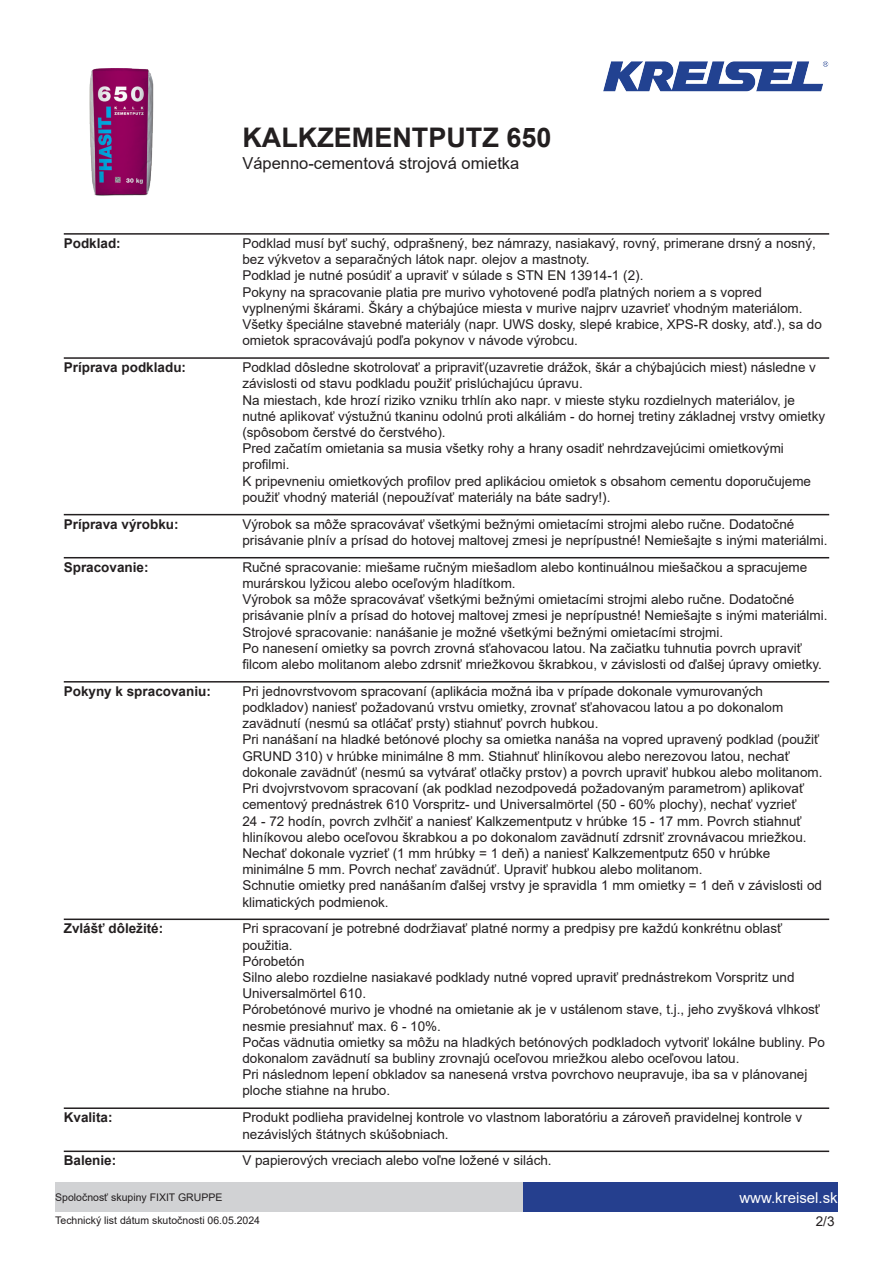
<style>
.page{position:relative;width:893px;height:1263px;background:#fff}
.page>*{position:absolute;margin:0;border:0;box-sizing:border-box;transform-origin:0 0}
.t1{font:700 27px "Arial";color:#231f20}
.t2{font:16.5px "Arial";color:#231f20}
.t3{font:15px "Arial";color:#fff}
.t4{font:13.5px/16.2px "Arial";color:#231f20}
.t5{font:700 13.5px "Arial";color:#231f20}
.t6{font:10.5px "Arial";color:#231f20}
</style>
<div class="page">
<img style="left:89px;top:68px;width:65px;height:128px">
<img style="left:603px;top:61px;width:226px;height:31px">
<div style="left:523px;top:1182px;width:315px;height:30px;background:#253f8e"></div>
<div style="left:55px;top:1182px;width:468px;height:30px;background:#d1d2d4"></div>
<hr style="left:64px;top:233px;width:765px;height:2px;background:#231f20">
<hr style="left:64px;top:357px;width:765px;height:2px;background:#231f20">
<hr style="left:64px;top:514px;width:765px;height:1px;background:#231f20">
<hr style="left:64px;top:557px;width:765px;height:1px;background:#231f20">
<hr style="left:64px;top:681px;width:765px;height:1px;background:#231f20">
<hr style="left:64px;top:918px;width:765px;height:2px;background:#231f20">
<hr style="left:64px;top:1107px;width:765px;height:2px;background:#231f20">
<hr style="left:64px;top:1150px;width:765px;height:2px;background:#231f20">
<h1 class="t1" style="left:242px;top:119px;width:311px">KALKZEMENTPUTZ 650</h1>
<p class="t2" style="left:242px;top:152px;width:278px">Vápenno-cementová strojová omietka</p>
<p class="t5" style="left:64px;top:234px;width:59px">Podklad:</p>
<p class="t4" style="left:242px;top:235px;width:581px">Podklad musí byť suchý, odprašnený, bez námrazy, nasiakavý, rovný, primerane drsný a nosný, bez výkvetov a separačných látok napr. olejov a mastnoty.<br>Podklad je nutné posúdiť a upraviť v súlade s STN EN 13914-1 (2).<br>Pokyny na spracovanie platia pre murivo vyhotovené podľa platných noriem a s vopred vyplnenými škárami. Škáry a chýbajúce miesta v murive najprv uzavrieť vhodným materiálom.<br>Všetky špeciálne stavebné materiály (napr. UWS dosky, slepé krabice, XPS-R dosky, atď.), sa do omietok spracovávajú podľa pokynov v návode výrobcu.</p>
<p class="t5" style="left:64px;top:358px;width:124px">Príprava podkladu:</p>
<p class="t4" style="left:242px;top:359px;width:584px">Podklad dôsledne skotrolovať a pripraviť(uzavretie drážok, škár a chýbajúcich miest) následne v závislosti od stavu podkladu použiť prislúchajúcu úpravu.<br>Na miestach, kde hrozí riziko vzniku trhlín ako napr. v mieste styku rozdielnych materiálov, je nutné aplikovať výstužnú tkaninu odolnú proti alkáliám - do hornej tretiny základnej vrstvy omietky (spôsobom čerstvé do čerstvého).<br>Pred začatím omietania sa musia všetky rohy a hrany osadiť nehrdzavejúcimi omietkovými profilmi.<br>K pripevneniu omietkových profilov pred aplikáciou omietok s obsahom cementu doporučujeme použiť vhodný materiál (nepoužívať materiály na báte sadry!).</p>
<p class="t5" style="left:64px;top:514px;width:116px">Príprava výrobku:</p>
<p class="t4" style="left:242px;top:516px;width:587px">Výrobok sa môže spracovávať všetkými bežnými omietacími strojmi alebo ručne. Dodatočné prisávanie plnív a prísad do hotovej maltovej zmesi je neprípustné! Nemiešajte s inými materiálmi.</p>
<p class="t5" style="left:64px;top:557px;width:86px">Spracovanie:</p>
<p class="t4" style="left:242px;top:559px;width:587px">Ručné spracovanie: miešame ručným miešadlom alebo kontinuálnou miešačkou a spracujeme murárskou lyžicou alebo oceľovým hladítkom.<br>Výrobok sa môže spracovávať všetkými bežnými omietacími strojmi alebo ručne. Dodatočné prisávanie plnív a prísad do hotovej maltovej zmesi je neprípustné! Nemiešajte s inými materiálmi.<br>Strojové spracovanie: nanášanie je možné všetkými bežnými omietacími strojmi.<br>Po nanesení omietky sa povrch zrovná sťahovacou latou. Na začiatku tuhnutia povrch upraviť filcom alebo molitanom alebo zdrsniť mriežkovou škrabkou, v závislosti od ďalšej úpravy omietky.</p>
<p class="t5" style="left:64px;top:682px;width:149px">Pokyny k spracovaniu:</p>
<p class="t4" style="left:242px;top:683px;width:582px">Pri jednovrstvovom spracovaní (aplikácia možná iba v prípade dokonale vymurovaných podkladov) naniesť požadovanú vrstvu omietky, zrovnať sťahovacou latou a po dokonalom zavädnutí (nesmú sa otláčať prsty) stiahnuť povrch hubkou.<br>Pri nanášaní na hladké betónové plochy sa omietka nanáša na vopred upravený podklad (použiť GRUND 310) v hrúbke minimálne 8 mm. Stiahnuť hliníkovou alebo nerezovou latou, nechať dokonale zavädnúť (nesmú sa vytvárať otlačky prstov) a povrch upraviť hubkou alebo molitanom.<br>Pri dvojvrstvovom spracovaní (ak podklad nezodpovedá požadovaným parametrom) aplikovať cementový prednástrek 610 Vorspritz- und Universalmörtel (50 - 60% plochy), nechať vyzrieť<br>24 - 72 hodín, povrch zvlhčiť a naniesť Kalkzementputz v hrúbke 15 - 17 mm. Povrch stiahnuť hliníkovou alebo oceľovou škrabkou a po dokonalom zavädnutí zdrsniť zrovnávacou mriežkou.<br>Nechať dokonale vyzrieť (1 mm hrúbky = 1 deň) a naniesť Kalkzementputz 650 v hrúbke minimálne 5 mm. Povrch nechať zavädnúť. Upraviť hubkou alebo molitanom.<br>Schnutie omietky pred nanášaním ďalšej vrstvy je spravidla 1 mm omietky = 1 deň v závislosti od klimatických podmienok.</p>
<p class="t5" style="left:64px;top:919px;width:101px">Zvlášť dôležité:</p>
<p class="t4" style="left:242px;top:920px;width:584px">Pri spracovaní je potrebné dodržiavať platné normy a predpisy pre každú konkrétnu oblasť použitia.<br>Pórobetón<br>Silno alebo rozdielne nasiakavé podklady nutné vopred upraviť prednástrekom Vorspritz und Universalmörtel 610.<br>Pórobetónové murivo je vhodné na omietanie ak je v ustálenom stave, t.j., jeho zvyšková vlhkosť nesmie presiahnuť max. 6 - 10%.<br>Počas vädnutia omietky sa môžu na hladkých betónových podkladoch vytvoriť lokálne bubliny. Po dokonalom zavädnutí sa bubliny zrovnajú oceľovou mriežkou alebo oceľovou latou.<br>Pri následnom lepení obkladov sa nanesená vrstva povrchovo neupravuje, iba sa v plánovanej ploche stiahne na hrubo.</p>
<p class="t5" style="left:64px;top:1108px;width:50px">Kvalita:</p>
<p class="t4" style="left:242px;top:1109px;width:561px">Produkt podlieha pravidelnej kontrole vo vlastnom laboratóriu a zároveň pravidelnej kontrole v nezávislých štátnych skúšobniach.</p>
<p class="t5" style="left:64px;top:1151px;width:54px">Balenie:</p>
<p class="t4" style="left:242px;top:1152px;width:311px">V papierových vreciach alebo voľne ložené v silách.</p>
<p class="t6" style="left:55px;top:1190px;width:169px">Spoločnosť skupiny FIXIT GRUPPE</p>
<p class="t3" style="left:739px;top:1187px;width:100px">www.kreisel.sk</p>
<p class="t6" style="left:55px;top:1213px;width:206px">Technický list dátum skutočnosti 06.05.2024</p>
<p class="t4" style="left:816px;top:1213px;width:20px">2/3</p>
</div>
